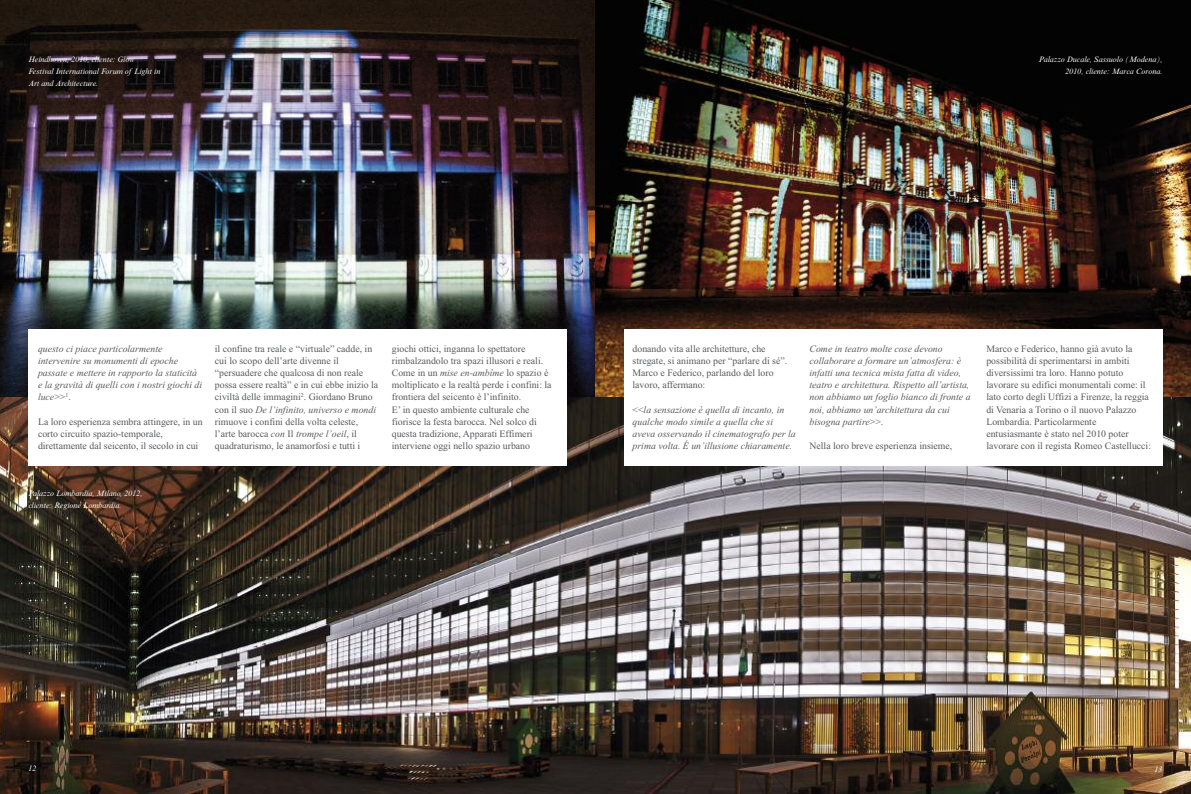
<style>
.page{position:relative;width:1191px;height:794px;background:#fff}
.page>*{position:absolute;margin:0;border:0;box-sizing:border-box;transform-origin:0 0}
.t1{font:9.8px/12px "Times";color:#58595c}
.t2{font:9.8px/12px "Times New Roman PS Italic MT OTF";color:#58595c}
.t3{font:italic 8px/12px "Times New Roman MT Std";color:#fff}
.s1{font-family:"Times"}
.s2{font-family:"Times New Roman PS Italic MT OTF"}
</style>
<div class="page">
<img style="left:0;top:397px;width:1190px;height:397px">
<img style="left:0;top:0;width:595px;height:397px">
<img style="left:595px;top:0;width:596px;height:397px">
<div style="left:28px;top:329px;width:539px;height:136px;background:#fff"></div>
<div style="left:624px;top:329px;width:538px;height:136px;background:#fff"></div>
<p class="t3" style="left:28px;top:55px;width:134px">Heindhoven, 2010, cliente: Glow<br>Festival International Forum of Light in<br>Art and Architecture.</p>
<p class="t3" style="left:1039px;top:55px;width:125px;text-align:right">Palazzo Ducale, Sassuolo (Modena),<br>2010, cliente: Marca Corona.</p>
<p class="t2" style="left:38px;top:343px;width:166px">questo ci piace particolarmente intervenire su monumenti di epoche passate e mettere in rapporto la staticità e la gravità di quelli con i nostri giochi di luce<span class="s1">&gt;&gt;</span><sup>1</sup><span class="s1">.</span></p>
<p class="t1" style="left:38px;top:415px;width:166px">La loro esperienza sembra attingere, in un corto circuito spazio-temporale, direttamente dal seicento, il secolo in cui</p>
<p class="t1" style="left:215px;top:343px;width:165px">il confine tra reale e “virtuale” cadde, in cui lo scopo dell’arte divenne il “persuadere che qualcosa di non reale possa essere realtà” e in cui ebbe inizio la civiltà delle immagini<sup>2</sup>. Giordano Bruno</p>
<p class="t2" style="left:215px;top:403px;width:163px"><span class="s1">con il suo</span> De l’infinito, universo e mondi</p>
<p class="t1" style="left:215px;top:415px;width:147px">rimuove i confini della volta celeste, l’arte barocca <span class="s2">con</span> Il <span class="s2">trompe l’oeil</span>, il quadraturismo, le anamorfosi e tutti i</p>
<p class="t1" style="left:392px;top:343px;width:161px">giochi ottici, inganna lo spettatore rimbalzandolo tra spazi illusori e reali.<br>Come in un <span class="s2">mise en-ambîme</span> lo spazio è moltiplicato e la realtà perde i confini: la frontiera del seicento è l’infinito.<br>E’ in questo ambiente culturale che fiorisce la festa barocca. Nel solco di questa tradizione, Apparati Effimeri interviene oggi nello spazio urbano</p>
<p class="t1" style="left:632px;top:343px;width:156px">donando vita alle architetture, che stregate, si animano per “parlare di sé”.<br>Marco e Federico, parlando del loro lavoro, affermano:</p>
<p class="t2" style="left:632px;top:403px;width:165px"><span class="s1">&lt;&lt;</span>la sensazione è quella di incanto, in qualche modo simile a quella che si aveva osservando il cinematografo per la prima volta. É un’illusione chiaramente.</p>
<p class="t2" style="left:809px;top:343px;width:163px">Come in teatro molte cose devono collaborare a formare un’atmosfera: è infatti una tecnica mista fatta di video, teatro e architettura. Rispetto all’artista, non abbiamo un foglio bianco di fronte a noi, abbiamo un’architettura da cui bisogna partire<span class="s1">&gt;&gt;.</span></p>
<p class="t1" style="left:809px;top:439px;width:144px">Nella loro breve esperienza insieme,</p>
<p class="t3" style="left:28px;top:488px;width:116px">Palazzo Lombardia, Milano, 2012, cliente: Regione Lombardia.</p>
<p class="t1" style="left:986px;top:343px;width:166px">Marco e Federico, hanno già avuto la possibilità di sperimentarsi in ambiti diversissimi tra loro. Hanno potuto lavorare su edifici monumentali come: il lato corto degli Uffizi a Firenze, la reggia di Venaria a Torino o il nuovo Palazzo Lombardia. Particolarmente entusiasmante è stato nel 2010 poter lavorare con il regista Romeo Castellucci:</p>
<p class="t3" style="left:28px;top:763px;width:9px">12</p>
<p class="t3" style="left:1154px;top:764px;width:9px">13</p>
</div>
